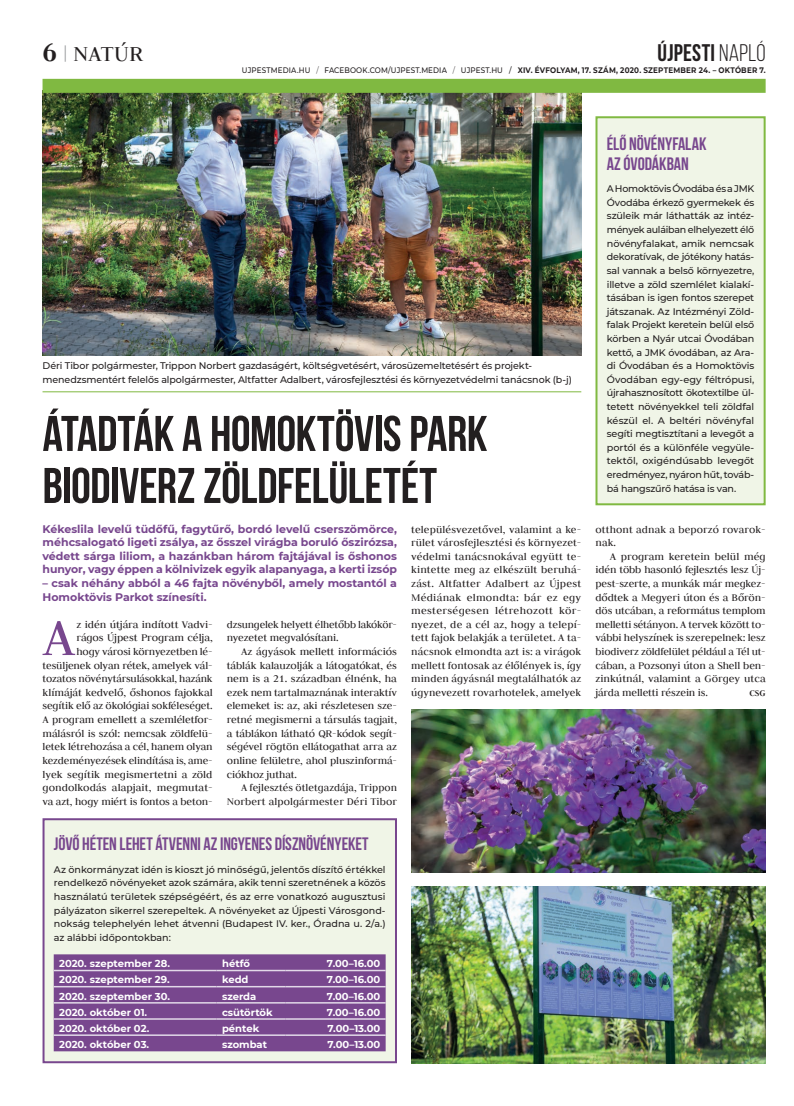
<style>
.page{position:relative;width:794px;height:1106px;background:#fff}
.page>*{position:absolute;margin:0;border:0;box-sizing:border-box;transform-origin:0 0}
.t1{font:58px "Judson";color:#78478e}
.t2{font:700 50px/52px "Bebas Neue";letter-spacing:-.01em;color:#231f20}
.t3{font:700 24px "Bebas Neue";letter-spacing:.01em;color:#231f20}
.t4{font:24px "Judson";color:#231f20}
.t5{font:700 18px/20px "Bebas Neue";letter-spacing:-.005em;color:#78478e}
.t6{font:11.5px/13.6px "Judson";letter-spacing:-.01em;color:#231f20;text-align:justify}
.t7{font:11.5px/13.6px "Judson";letter-spacing:.01em;color:#231f20}
.t8{font:700 11px/13.6px "Montserrat";color:#78478e;text-align:justify}
.t9{font:700 10px "Montserrat";color:#fff}
.t10{font:700 9.8px "Judson";color:#231f20}
.t11{font:500 9.6px/13.6px "Montserrat";letter-spacing:-.01em;color:#231f20;text-align:justify}
.t12{font:500 8px "Montserrat";letter-spacing:.015em;color:#231f20;scale:.9 1}
.s1{font-weight:700;font-size:30px}
.s2{color:#939598}
.s3{font-weight:400}
.s4{font-weight:300}
.s5{font-weight:700}
</style>
<div class="page">
<img style="left:43px;top:93px;width:538px;height:262px">
<div style="left:43px;top:818px;width:354px;height:245px;background:#f0f5e7;border:2px solid #78478e"></div>
<svg style="left:54px;top:954px;width:332px;height:97px;background:#7c4c91"></svg>
<hr style="left:54px;top:969px;width:163px;height:2px;background:#e2d9e8">
<hr style="left:217px;top:969px;width:68px;height:2px;background:#e2d9e8">
<hr style="left:285px;top:969px;width:101px;height:2px;background:#e2d9e8">
<hr style="left:54px;top:986px;width:163px;height:1px;background:#e2d9e8">
<hr style="left:217px;top:986px;width:68px;height:1px;background:#e2d9e8">
<hr style="left:285px;top:986px;width:101px;height:1px;background:#e2d9e8">
<hr style="left:54px;top:1002px;width:163px;height:1px;background:#e2d9e8">
<hr style="left:217px;top:1002px;width:68px;height:1px;background:#e2d9e8">
<hr style="left:285px;top:1002px;width:101px;height:1px;background:#e2d9e8">
<hr style="left:54px;top:1018px;width:163px;height:1px;background:#e2d9e8">
<hr style="left:217px;top:1018px;width:68px;height:1px;background:#e2d9e8">
<hr style="left:285px;top:1018px;width:101px;height:1px;background:#e2d9e8">
<hr style="left:54px;top:1034px;width:163px;height:1px;background:#e2d9e8">
<hr style="left:217px;top:1034px;width:68px;height:1px;background:#e2d9e8">
<hr style="left:285px;top:1034px;width:101px;height:1px;background:#e2d9e8">
<div style="left:595px;top:116px;width:170px;height:389px;background:#f0f5e7;border:2px solid #80b941"></div>
<img style="left:411px;top:709px;width:354px;height:163px">
<hr style="left:43px;top:391px;width:538px;height:1px;background:#80b941">
<img style="left:411px;top:886px;width:354px;height:177px">
<div style="left:43px;top:79px;width:722px;height:14px;background:#80b941"></div>
<h3 class="t4" style="left:43px;top:39px;width:102px"><span class="s1">6</span> <span class="s2">|</span> NATÚR</h3>
<h3 class="t3" style="left:657px;top:39px;width:109px">ÚJPESTI <span class="s3">NAPLÓ</span></h3>
<p class="t12" style="left:242px;top:65px;width:583px">UJPESTMEDIA.HU <span class="s4">/</span> FACEBOOK.COM/UJPEST.MEDIA <span class="s4">/</span> UJPEST.HU / <span class="s5">XIV. ÉVFOLYAM, 17. SZÁM, 2020. SZEPTEMBER 24. – OKTÓBER 7.</span></p>
<p class="t11" style="left:43px;top:358px;width:531px">Déri Tibor polgármester, Trippon Norbert gazdaságért, költségvetésért, városüzemeltetésért és projekt&shy;menedzsmentért felelős alpolgármester, Altfatter Adalbert, városfejlesztési és környezetvédelmi tanácsnok (b-j)</p>
<h2 class="t2" style="left:43px;top:407px;width:446px">ÁTADTÁK A HOMOKTÖVIS PARK<br>BIODIVERZ ZÖLDFELÜLETÉT</h2>
<h3 class="t5" style="left:607px;top:134px;width:101px">ÉLŐ NÖVÉNYFALAK<br>AZ ÓVODÁKBAN</h3>
<p class="t11" style="left:607px;top:182px;width:149px">A Homoktövis Óvodába és a JMK Óvodába érkező gyermekek és szüleik már láthatták az intéz&shy;mények auláiban elhelyezett élő növényfalakat, amik nemcsak dekoratívak, de jótékony hatás&shy;sal vannak a belső környezetre, illetve a zöld szemlélet kialakí&shy;tásában is igen fontos szerepet játszanak. Az Intézményi Zöld&shy;falak Projekt keretein belül első körben a Nyár utcai Óvodában kettő, a JMK óvodában, az Ara&shy;di Óvodában és a Homoktövis Óvodában egy-egy féltrópusi, újrahasznosított ökotextilbe ül&shy;tetett növényekkel teli zöldfal készül el. A beltéri növényfal segíti megtisztítani a levegőt a portól és a különféle vegyüle&shy;tektől, oxigéndúsabb levegőt eredményez, nyáron hűt, továb&shy;bá hangszűrő hatása is van.</p>
<p class="t8" style="left:43px;top:521px;width:356px">Kékeslila levelű tüdőfű, fagytűrő, bordó levelű cserszömörce, méhcsalogató ligeti zsálya, az ősszel virágba boruló őszirózsa, védett sárga liliom, a hazánkban három fajtájával is őshonos hunyor, vagy éppen a kölnivizek egyik alapanyaga, a kerti izsóp</p>
<p class="t8" style="left:43px;top:575px;width:356px">– csak néhány abból a 46 fajta növényből, amely mostantól a<br>Homoktövis Parkot színesíti.</p>
<p class="t6" style="left:43px;top:617px;width:172px;text-align:right">z idén útjára indított Vadvi-<br>rágos Újpest Program célja,<br>hogy városi környezetben lé&shy;tesüljenek olyan rétek, amelyek vál&shy;tozatos növénytársulásokkal, hazánk klímáját kedvelő, őshonos fajokkal segítik elő az ökológiai sokféleséget.<br>A program emellett a szemléletfor&shy;málásról is szól: nemcsak zöldfelü&shy;letek létrehozása a cél, hanem olyan kezdeményezések elindítása is, ame&shy;lyek segítik megismertetni a zöld gondolkodás alapjait, megmutat&shy;va azt, hogy miért is fontos a beton-</p>
<p class="t6" style="left:227px;top:617px;width:172px">dzsungelek helyett élhetőbb lakókör&shy;nyezetet megvalósítani.</p>
<h1 class="t1" style="left:43px;top:602px;width:33px">A</h1>
<p class="t6" style="left:227px;top:644px;width:172px;text-indent:14px">Az ágyások mellett információs táblák kalauzolják a látogatókat, és nem is a 21. században élnénk, ha ezek nem tartalmaznának interaktív elemeket is: az, aki részletesen sze&shy;retné megismerni a társulás tagjait, a táblákon látható QR-kódok segít&shy;ségével rögtön ellátogathat arra az online felületre, ahol pluszinformá&shy;ciókhoz juthat.</p>
<p class="t6" style="left:227px;top:780px;width:172px;text-align:right">A fejlesztés ötletgazdája, Trippon<br>Norbert alpolgármester Déri Tibor</p>
<h3 class="t5" style="left:54px;top:833px;width:316px">JÖVŐ HÉTEN LEHET ÁTVENNI AZ INGYENES DÍSZNÖVÉNYEKET</h3>
<p class="t11" style="left:54px;top:862px;width:333px">Az önkormányzat idén is kioszt jó minőségű, jelentős díszítő értékkel rendelkező növényeket azok számára, akik tenni szeretnének a közös használatú területek szépségéért, és az erre vonatkozó augusztusi pályázaton sikerrel szerepeltek. A növényeket az Újpesti Városgond&shy;nokság telephelyén lehet átvenni (Budapest IV. ker., Óradna u. 2/a.) az alábbi időpontokban:</p>
<p class="t9" style="left:59px;top:956px;width:113px">2020. szeptember 28.</p>
<p class="t9" style="left:222px;top:956px;width:29px">hétfő</p>
<p class="t9" style="left:327px;top:956px;width:55px">7.00–16.00</p>
<p class="t9" style="left:59px;top:972px;width:112px">2020. szeptember 29.</p>
<p class="t9" style="left:222px;top:972px;width:28px">kedd</p>
<p class="t9" style="left:327px;top:972px;width:55px">7.00–16.00</p>
<p class="t9" style="left:59px;top:988px;width:113px">2020. szeptember 30.</p>
<p class="t9" style="left:222px;top:988px;width:36px">szerda</p>
<p class="t9" style="left:327px;top:988px;width:55px">7.00–16.00</p>
<p class="t9" style="left:59px;top:1005px;width:90px">2020. október 01.</p>
<p class="t9" style="left:222px;top:1005px;width:52px">csütörtök</p>
<p class="t9" style="left:327px;top:1005px;width:55px">7.00–16.00</p>
<p class="t9" style="left:59px;top:1021px;width:92px">2020. október 02.</p>
<p class="t9" style="left:222px;top:1021px;width:39px">péntek</p>
<p class="t9" style="left:327px;top:1021px;width:54px">7.00–13.00</p>
<p class="t9" style="left:59px;top:1037px;width:92px">2020. október 03.</p>
<p class="t9" style="left:222px;top:1037px;width:47px">szombat</p>
<p class="t9" style="left:327px;top:1037px;width:54px">7.00–13.00</p>
<p class="t6" style="left:411px;top:522px;width:172px">településvezetővel, valamint a ke&shy;rület városfejlesztési és környezet&shy;védelmi tanácsnokával együtt te&shy;kintette meg az elkészült beruhá&shy;zást. Altfatter Adalbert az Újpest Médiának elmondta: bár ez egy mesterségesen létrehozott kör&shy;nyezet, de a cél az, hogy a telepí&shy;tett fajok belakják a területet. A ta&shy;nácsnok elmondta azt is: a virágok mellett fontosak az élőlények is, így minden ágyásnál megtalálhatók az úgynevezett rovarhotelek, amelyek</p>
<p class="t7" style="left:595px;top:522px;width:172px">otthont adnak a beporzó rovarok&shy;nak.</p>
<p class="t6" style="left:595px;top:549px;width:172px;text-indent:14px">A program keretein belül még idén több hasonló fejlesztés lesz Új&shy;pest-szerte, a munkák már megkez&shy;dődtek a Megyeri úton és a Bőrön&shy;dös utcában, a református templom melletti sétányon. A tervek között to&shy;vábbi helyszínek is szerepelnek: lesz biodiverz zöldfelület például a Tél ut&shy;cában, a Pozsonyi úton a Shell ben&shy;zinkútnál, valamint a Görgey utca járda melletti részein is.</p>
<p class="t10" style="left:749px;top:687px;width:18px">CSG</p>
</div>
